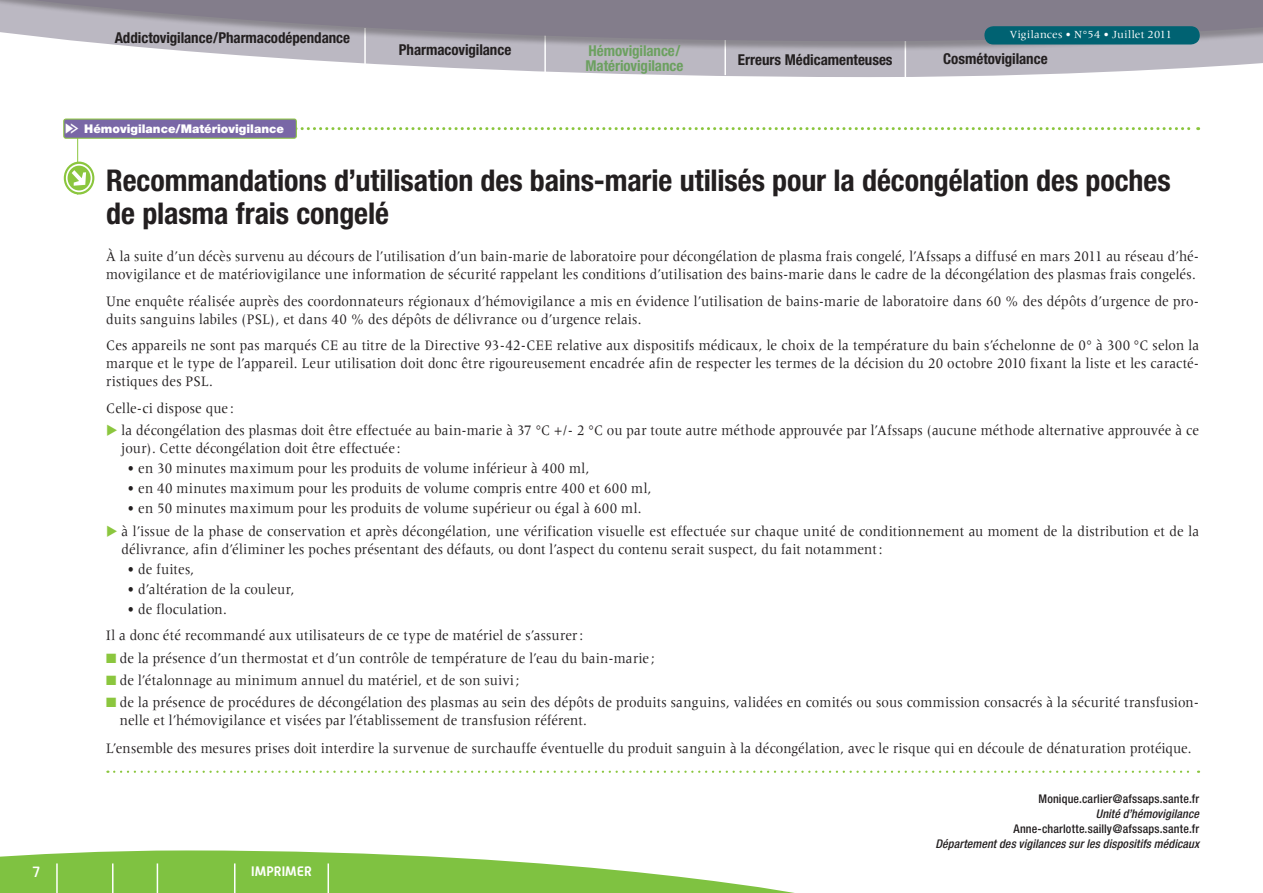
<style>
.page{position:relative;width:1263px;height:893px;background:#fff}
.page>*{position:absolute;margin:0;border:0;box-sizing:border-box;transform-origin:0 0}
.t1{font:700 condensed 30px/33px "Helvetica Neue";letter-spacing:-.005em;color:#231f20}
.t2{font:15px/18px "Meridien";letter-spacing:.01em;color:#231f20;scale:.9 1}
.t3{font:700 condensed 15px "Helvetica Neue";letter-spacing:-.005em;color:#231f20}
.t4{font:700 condensed 15px/15px "Helvetica Neue";letter-spacing:-.005em;color:#6ca060}
.t5{font:500 15px "Alwyn OT";color:#fff}
.t6{font:700 13.5px "Alwyn OT";letter-spacing:.005em;color:#fff}
.t7{font:500 condensed 12px "Helvetica Neue";letter-spacing:.015em;color:#231f20}
.t8{font:italic 500 condensed 12px "Helvetica Neue";letter-spacing:.01em;color:#231f20}
.t9{font:900 12px "Helvetica Neue";color:#fff}
.t10{font:11.25px "Meridien";letter-spacing:.02em;color:#fff}
.s1{font-family:"Pointers";font-weight:400;font-size:15px}
.s2{color:#8bc63e}
</style>
<div class="page">
<svg style="left:199px;top:52px;width:1064px;height:25px;fill:#bbb8c2"></svg>
<hr style="left:364px;top:28px;width:2px;height:48px;background:#fff">
<hr style="left:544px;top:9px;width:2px;height:66px;background:#fff">
<hr style="left:724px;top:9px;width:2px;height:66px;background:#fff">
<hr style="left:904px;top:17px;width:2px;height:66px;background:#fff">
<div style="left:0;top:0;width:1263px;height:52px;background:#231f20;opacity:.32"></div>
<svg style="left:0;top:0;width:1263px;height:41px;background:#8e8995"></svg>
<div style="left:984px;top:26px;width:216px;height:19px;background:#006272;border-radius:9px"></div>
<svg style="left:0;top:850px;width:795px;height:43px"></svg>
<hr style="left:234px;top:863px;width:1px;height:30px;background:#fff">
<hr style="left:157px;top:863px;width:1px;height:30px;background:#fff">
<hr style="left:112px;top:863px;width:2px;height:30px;background:#fff">
<hr style="left:327px;top:863px;width:2px;height:30px;background:#fff">
<hr style="left:56px;top:863px;width:2px;height:30px;background:#fff">
<svg style="left:114px;top:771px;width:1085px;height:2px"></svg>
<hr style="left:77px;top:131px;width:1px;height:64px;background:#8bc63e">
<svg style="left:297px;top:127px;width:902px;height:3px"></svg>
<svg style="left:64px;top:162px;width:30px;height:33px"></svg>
<svg style="left:66px;top:164px;width:26px;height:28px"></svg>
<div style="left:64px;top:119px;width:232px;height:19px;background:#7967a6;border-radius:2px"></div>
<div style="left:63px;top:119px;width:234px;height:20px;border:1px solid #8bc63e;border-radius:2px"></div>
<p class="t3" style="left:115px;top:28px;width:237px">Addictovigilance/Pharmacodépendance</p>
<p class="t9" style="left:66px;top:121px;width:220px"><span class="s1">t</span> Hémovigilance/Matériovigilance</p>
<p class="t3" style="left:399px;top:41px;width:114px">Pharmacovigilance</p>
<p class="t4" style="left:585px;top:43px;width:99px">Hémovigilance/<br>Matériovigilance</p>
<p class="t10" style="left:1010px;top:29px;width:164px">Vigilances • N°54 • Juillet 2011</p>
<p class="t3" style="left:738px;top:50px;width:156px">Erreurs Médicamenteuses</p>
<p class="t3" style="left:943px;top:50px;width:106px">Cosmétovigilance</p>
<h1 class="t1" style="left:106px;top:164px;width:1066px">Recommandations d’utilisation des bains-marie utilisés pour la décongélation des poches de plasma frais congelé</h1>
<p class="t2" style="left:106px;top:247px;width:1216px">À la suite d’un décès survenu au décours de l’utilisation d’un bain-marie de laboratoire pour décongélation de plasma frais congelé, l’Afssaps a diffusé en mars 2011 au réseau d’hé&shy;movigilance et de matériovigilance une information de sécurité rappelant les conditions d’utilisation des bains-marie dans le cadre de la décongélation des plasmas frais congelés.</p>
<p class="t2" style="left:106px;top:292px;width:1216px">Une enquête réalisée auprès des coordonnateurs régionaux d’hémovigilance a mis en évidence l’utilisation de bains-marie de laboratoire dans 60 % des dépôts d’urgence de pro&shy;duits sanguins labiles (PSL), et dans 40 % des dépôts de délivrance ou d’urgence relais.</p>
<p class="t2" style="left:106px;top:336px;width:1216px;text-align:justify">Ces appareils ne sont pas marqués CE au titre de la Directive 93-42-CEE relative aux dispositifs médicaux, le choix de la température du bain s’échelonne de 0° à 300 °C selon la marque et le type de l’appareil. Leur utilisation doit donc être rigoureusement encadrée afin de respecter les termes de la décision du 20 octobre 2010 fixant la liste et les caracté&shy;ristiques des PSL.</p>
<p class="t2" style="left:106px;top:399px;width:143px">Celle-ci dispose que :</p>
<p class="t2" style="left:122px;top:421px;width:1199px;text-indent:-15px"><span class="s2">◆</span> la décongélation des plasmas doit être effectuée au bain-marie à 37 °C +/- 2 °C ou par toute autre méthode approuvée par l’Afssaps (aucune méthode alternative approuvée à ce jour). Cette décongélation doit être effectuée :</p>
<p class="t2" style="left:128px;top:459px;width:515px">• en 30 minutes maximum pour les produits de volume inférieur à 400 ml,</p>
<p class="t2" style="left:128px;top:479px;width:584px">• en 40 minutes maximum pour les produits de volume compris entre 400 et 600 ml,</p>
<p class="t2" style="left:128px;top:499px;width:572px">• en 50 minutes maximum pour les produits de volume supérieur ou égal à 600 ml.</p>
<p class="t2" style="left:122px;top:522px;width:1199px;text-indent:-15px"><span class="s2">◆</span> à l’issue de la phase de conservation et après décongélation, une vérification visuelle est effectuée sur chaque unité de conditionnement au moment de la distribution et de la délivrance, afin d’éliminer les poches présentant des défauts, ou dont l’aspect du contenu serait suspect, du fait notamment:</p>
<p class="t2" style="left:128px;top:560px;width:76px">• de fuites,</p>
<p class="t2" style="left:128px;top:580px;width:187px">• d’altération de la couleur,</p>
<p class="t2" style="left:106px;top:596px;width:531px;line-height:26.5px;text-indent:21px">• de floculation.<br>Il a donc été recommandé aux utilisateurs de ce type de matériel de s’assurer:</p>
<p class="t2" style="left:106px;top:649px;width:611px"><span class="s2">■</span> de la présence d’un thermostat et d’un contrôle de température de l’eau du bain-marie ;</p>
<p class="t2" style="left:106px;top:671px;width:461px"><span class="s2">■</span> de l’étalonnage au minimum annuel du matériel, et de son suivi ;</p>
<p class="t2" style="left:120px;top:693px;width:1201px;text-indent:-14px"><span class="s2">■</span> de la présence de procédures de décongélation des plasmas au sein des dépôts de produits sanguins, validées en comités ou sous commission consacrés à la sécurité transfusion&shy;nelle et l’hémovigilance et visées par l’établissement de transfusion référent.</p>
<p class="t2" style="left:106px;top:739px;width:1207px">L’ensemble des mesures prises doit interdire la survenue de surchauffe éventuelle du produit sanguin à la décongélation, avec le risque qui en découle de dénaturation protéique.</p>
<p class="t7" style="left:1038px;top:791px;width:162px">Monique.carlier@afssaps.sante.fr</p>
<p class="t8" style="left:1096px;top:806px;width:105px">Unité d’hémovigilance</p>
<p class="t7" style="left:1013px;top:821px;width:187px">Anne-charlotte.sailly@afssaps.sante.fr</p>
<p class="t8" style="left:935px;top:836px;width:265px">Département des vigilances sur les dispositifs médicaux</p>
<p class="t5" style="left:32px;top:862px;width:10px">7</p>
<p class="t6" style="left:251px;top:863px;width:62px">IMPRIMER</p>
</div>
